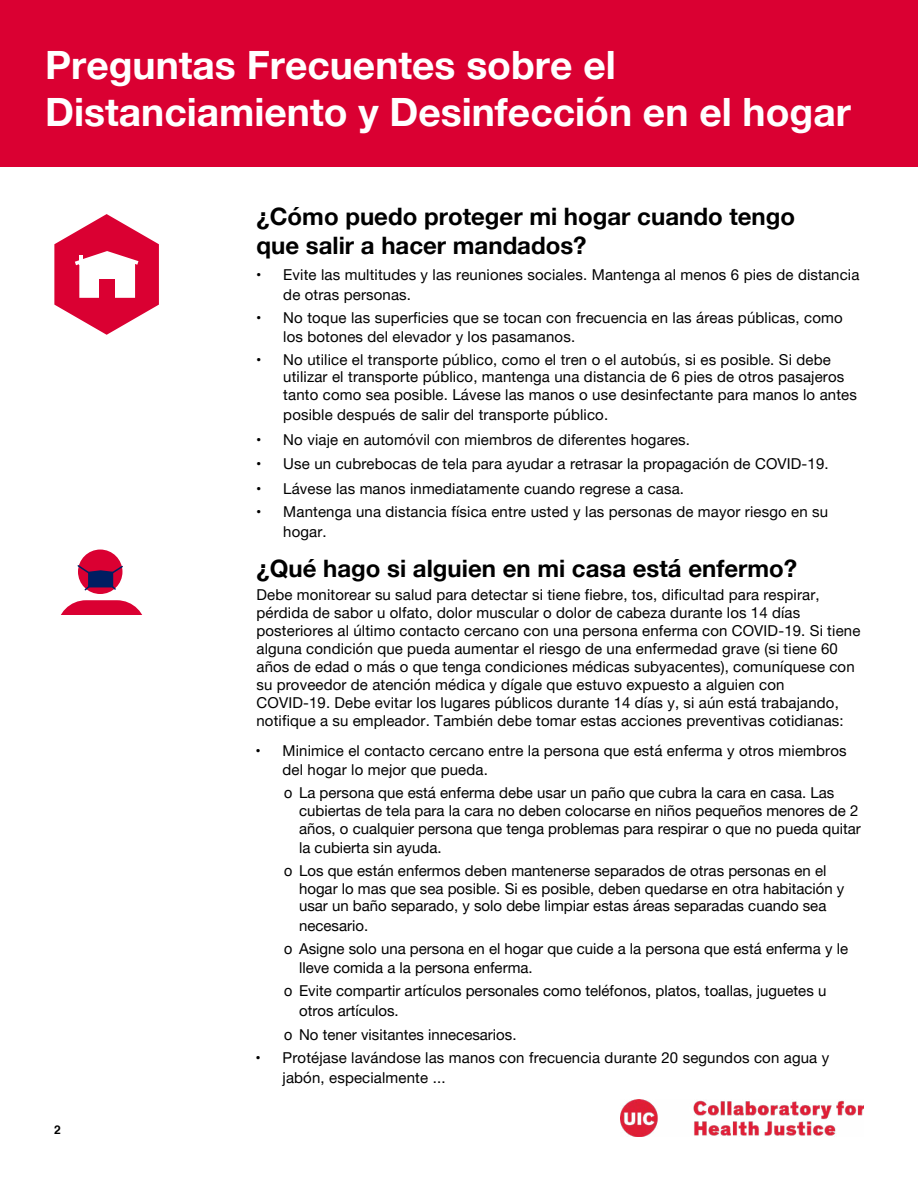
<style>
.page{position:relative;width:918px;height:1188px;background:#fff}
.page>*{position:absolute;margin:0;border:0;box-sizing:border-box;transform-origin:0 0}
.t1{font:700 39px/46.8px "Helvetica Neuefor SAS";color:#fff}
.t2{font:700 24px/28.8px "Helvetica Neuefor SAS";color:#000}
.t3{font:15px/18px "Helvetica Neuefor SAS";letter-spacing:.01em;color:#000}
.t4{font:700 12px "Helvetica";color:#000}
.s1{font-family:"Helvetica"}
</style>
<div class="page">
<div style="left:0;top:0;width:918px;height:166px;background:#da0032"></div>
<img style="left:621px;top:1099px;width:243px;height:38px">
<div style="left:57px;top:600px;width:89px;height:58px;background:#da0032;border-radius:29px"></div>
<div style="left:78px;top:550px;width:44px;height:44px;background:#da0032;border-radius:50%"></div>
<div style="left:52px;top:615px;width:100px;height:55px;background:#fff"></div>
<svg style="left:77px;top:564px;width:46px;height:28px"></svg>
<svg style="left:54px;top:214px;width:105px;height:121px"></svg>
<hr style="left:79px;top:255px;width:4px;height:10px;background:#fff">
<h1 class="t1" style="left:45px;top:41px;width:807px">Preguntas Frecuentes sobre el<br>Distanciamiento y Desinfección en el hogar</h1>
<p class="t4" style="left:54px;top:1120px;width:8px">2</p>
<h2 class="t2" style="left:256px;top:202px;width:540px">¿Cómo puedo proteger mi hogar cuando tengo que salir a hacer mandados?</h2>
<p class="t3" style="left:283px;top:264px;width:578px;line-height:19.8px;text-indent:-27px"><span class="s1">•</span> Evite las multitudes y las reuniones sociales. Mantenga al menos 6 pies de distancia de otras personas.</p>
<p class="t3" style="left:283px;top:307px;width:561px;line-height:19.2px;text-indent:-27px"><span class="s1">•</span> No toque las superficies que se tocan con frecuencia en las áreas públicas, como los botones del elevador y los pasamanos.</p>
<p class="t3" style="left:283px;top:350px;width:575px;text-indent:-27px"><span class="s1">•</span> No utilice el transporte público, como el tren o el autobús, si es posible. Si debe utilizar el transporte público, mantenga una distancia de 6 pies de otros pasajeros tanto como sea posible. Lávese las manos o use desinfectante para manos lo antes</p>
<p class="t3" style="left:283px;top:405px;width:326px">posible después de salir del transporte público.</p>
<p class="t3" style="left:256px;top:430px;width:435px"><span class="s1">•</span> No viaje en automóvil con miembros de diferentes hogares.</p>
<p class="t3" style="left:256px;top:455px;width:574px"><span class="s1">•</span> Use un cubrebocas de tela para ayudar a retrasar la propagación de COVID-19.</p>
<p class="t3" style="left:256px;top:480px;width:429px"><span class="s1">•</span> Lávese las manos inmediatamente cuando regrese a casa.</p>
<p class="t3" style="left:283px;top:502px;width:546px;line-height:19.8px;text-indent:-27px"><span class="s1">•</span> Mantenga una distancia física entre usted y las personas de mayor riesgo en su hogar.</p>
<h2 class="t2" style="left:256px;top:554px;width:542px">¿Qué hago si alguien en mi casa está enfermo?</h2>
<p class="t3" style="left:256px;top:585px;width:605px">Debe monitorear su salud para detectar si tiene fiebre, tos, dificultad para respirar, pérdida de sabor u olfato, dolor muscular o dolor de cabeza durante los 14 días posteriores al último contacto cercano con una persona enferma con COVID-19. Si tiene alguna condición que pueda aumentar el riesgo de una enfermedad grave (si tiene 60 años de edad o más o que tenga condiciones médicas subyacentes), comuníquese con su proveedor de atención médica y dígale que estuvo expuesto a alguien con COVID-19. Debe evitar los lugares públicos durante 14 días y, si aún está trabajando, notifique a su empleador. También debe tomar estas acciones preventivas cotidianas:</p>
<p class="t3" style="left:283px;top:741px;width:566px;line-height:19.2px;text-indent:-27px"><span class="s1">•</span> Minimice el contacto cercano entre la persona que está enferma y otros miembros del hogar lo mejor que pueda.</p>
<p class="t3" style="left:299px;top:784px;width:563px;text-indent:-15px"><span class="s1">o</span> La persona que está enferma debe usar un paño que cubra la cara en casa. Las cubiertas de tela para la cara no deben colocarse en niños pequeños menores de 2 años, o cualquier persona que tenga problemas para respirar o que no pueda quitar</p>
<p class="t3" style="left:284px;top:836px;width:544px;line-height:23px;text-indent:15px">la cubierta sin ayuda.<br><span class="s1">o</span> Los que están enfermos deben mantenerse separados de otras personas en el</p>
<p class="t3" style="left:299px;top:879px;width:547px">hogar lo mas que sea posible. Si es posible, deben quedarse en otra habitación y usar un baño separado, y solo debe limpiar estas áreas separadas cuando sea</p>
<p class="t3" style="left:284px;top:914px;width:565px;line-height:23px;text-indent:15px">necesario.<br><span class="s1">o</span> Asigne solo una persona en el hogar que cuide a la persona que está enferma y le</p>
<p class="t3" style="left:284px;top:956px;width:544px;line-height:23px;text-indent:15px">lleve comida a la persona enferma.<br><span class="s1">o</span> Evite compartir artículos personales como teléfonos, platos, toallas, juguetes u</p>
<p class="t3" style="left:284px;top:998px;width:234px;line-height:24.8px;text-indent:15px">otros artículos.<br><span class="s1">o</span> No tener visitantes innecesarios.</p>
<p class="t3" style="left:283px;top:1048px;width:548px;line-height:19.2px;text-indent:-27px"><span class="s1">•</span> Protéjase lavándose las manos con frecuencia durante 20 segundos con agua y jabón, especialmente ...</p>
</div>
